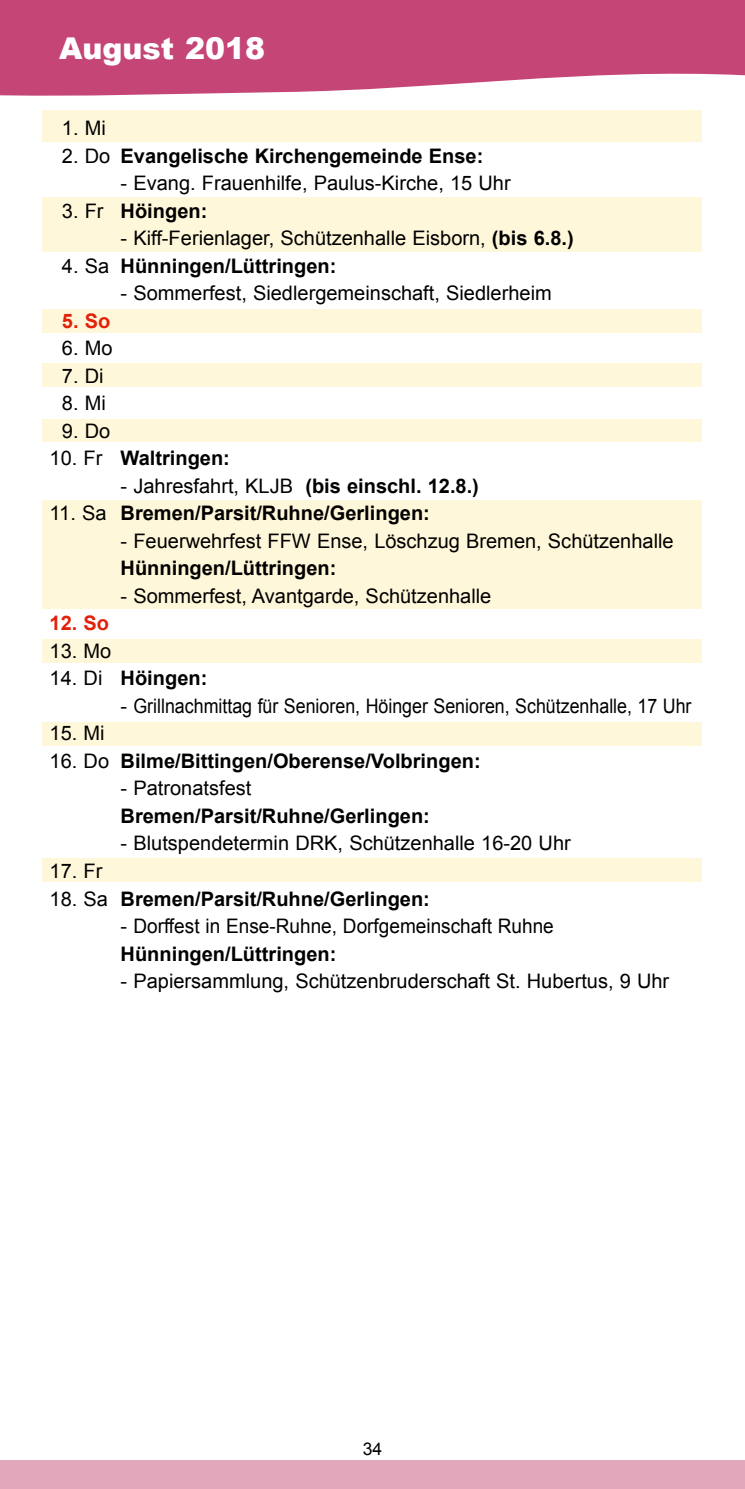
<style>
.page{position:relative;width:745px;height:1489px;background:#fff}
.page>*{position:absolute;margin:0;border:0;box-sizing:border-box;transform-origin:0 0}
.t1{font:900 30px "Arial";color:#fff}
.t2{font:20px "Arial";color:#000}
.t3{font:700 20px "Arial";color:#000}
.t4{font:700 20px "Arial";color:#e32009}
.t5{font:17.5px "Arial";color:#000}
.s1{font-weight:400}
.s2{font-weight:700}
</style>
<div class="page">
<div style="left:43px;top:110px;width:659px;height:32px;background:#fff7d9"></div>
<div style="left:43px;top:197px;width:659px;height:55px;background:#fff7d9"></div>
<div style="left:43px;top:309px;width:659px;height:23px;background:#fff7d9"></div>
<div style="left:43px;top:363px;width:659px;height:24px;background:#fff7d9"></div>
<div style="left:43px;top:418px;width:659px;height:23px;background:#fff7d9"></div>
<div style="left:43px;top:500px;width:659px;height:108px;background:#fff7d9"></div>
<div style="left:43px;top:639px;width:659px;height:23px;background:#fff7d9"></div>
<div style="left:43px;top:721px;width:659px;height:24px;background:#fff7d9"></div>
<div style="left:43px;top:858px;width:659px;height:23px;background:#fff7d9"></div>
<svg style="left:0;top:0;width:744px;height:96px;background:#ca5784"></svg>
<div style="left:0;top:1460px;width:744px;height:28px;background:#e0a8ba"></div>
<h1 class="t1" style="left:59px;top:27px;width:207px">August 2018</h1>
<p class="t2" style="left:62px;top:115px;width:45px">1. Mi</p>
<p class="t3" style="left:62px;top:142px;width:422px"><span class="s1">2. Do</span> Evangelische Kirchengemeinde Ense:</p>
<p class="t2" style="left:120px;top:170px;width:391px">- Evang. Frauenhilfe, Paulus-Kirche, 15 Uhr</p>
<p class="t3" style="left:62px;top:197px;width:147px"><span class="s1">3. Fr</span> Höingen:</p>
<p class="t2" style="left:120px;top:225px;width:454px">- Kiff-Ferienlager, Schützenhalle Eisborn, <span class="s2">(bis 6.8.)</span></p>
<p class="t3" style="left:62px;top:252px;width:276px"><span class="s1">4. Sa</span> Hünningen/Lüttringen:</p>
<p class="t2" style="left:120px;top:280px;width:432px">- Sommerfest, Siedlergemeinschaft, Siedlerheim</p>
<p class="t4" style="left:62px;top:307px;width:50px">5. So</p>
<p class="t2" style="left:62px;top:335px;width:52px">6. Mo</p>
<p class="t2" style="left:62px;top:362px;width:43px">7. Di</p>
<p class="t2" style="left:62px;top:390px;width:45px">8. Mi</p>
<p class="t2" style="left:62px;top:417px;width:50px">9. Do</p>
<p class="t3" style="left:50px;top:445px;width:182px"><span class="s1">10. Fr</span> Waltringen:</p>
<p class="t3" style="left:120px;top:472px;width:359px"><span class="s1">- Jahresfahrt, KLJB</span> (bis einschl. 12.8.)</p>
<p class="t3" style="left:50px;top:500px;width:381px"><span class="s1">11. Sa</span> Bremen/Parsit/Ruhne/Gerlingen:</p>
<p class="t2" style="left:120px;top:527px;width:554px">- Feuerwehrfest FFW Ense, Löschzug Bremen, Schützenhalle</p>
<p class="t3" style="left:120px;top:555px;width:217px">Hünningen/Lüttringen:</p>
<p class="t2" style="left:120px;top:582px;width:372px">- Sommerfest, Avantgarde, Schützenhalle</p>
<p class="t4" style="left:50px;top:610px;width:61px">12. So</p>
<p class="t2" style="left:50px;top:637px;width:63px">13. Mo</p>
<p class="t3" style="left:50px;top:665px;width:159px"><span class="s1">14. Di</span> Höingen:</p>
<p class="t2" style="left:120px;top:692px;width:572px">- Grillnachmittag für Senioren, Höinger Senioren, Schützenhalle, 17 Uhr</p>
<p class="t2" style="left:50px;top:720px;width:57px">15. Mi</p>
<p class="t3" style="left:50px;top:747px;width:432px"><span class="s1">16. Do</span> Bilme/Bittingen/Oberense/Volbringen:</p>
<p class="t2" style="left:120px;top:775px;width:132px">- Patronatsfest</p>
<p class="t3" style="left:120px;top:802px;width:310px">Bremen/Parsit/Ruhne/Gerlingen:</p>
<p class="t2" style="left:120px;top:830px;width:451px">- Blutspendetermin DRK, Schützenhalle 16-20 Uhr</p>
<p class="t2" style="left:50px;top:857px;width:54px">17. Fr</p>
<p class="t3" style="left:50px;top:885px;width:381px"><span class="s1">18. Sa</span> Bremen/Parsit/Ruhne/Gerlingen:</p>
<p class="t2" style="left:120px;top:912px;width:434px">- Dorffest in Ense-Ruhne, Dorfgemeinschaft Ruhne</p>
<p class="t3" style="left:120px;top:940px;width:217px">Hünningen/Lüttringen:</p>
<p class="t2" style="left:120px;top:967px;width:550px">- Papiersammlung, Schützenbruderschaft St. Hubertus, 9 Uhr</p>
<p class="t5" style="left:362px;top:1436px;width:21px">34</p>
</div>
